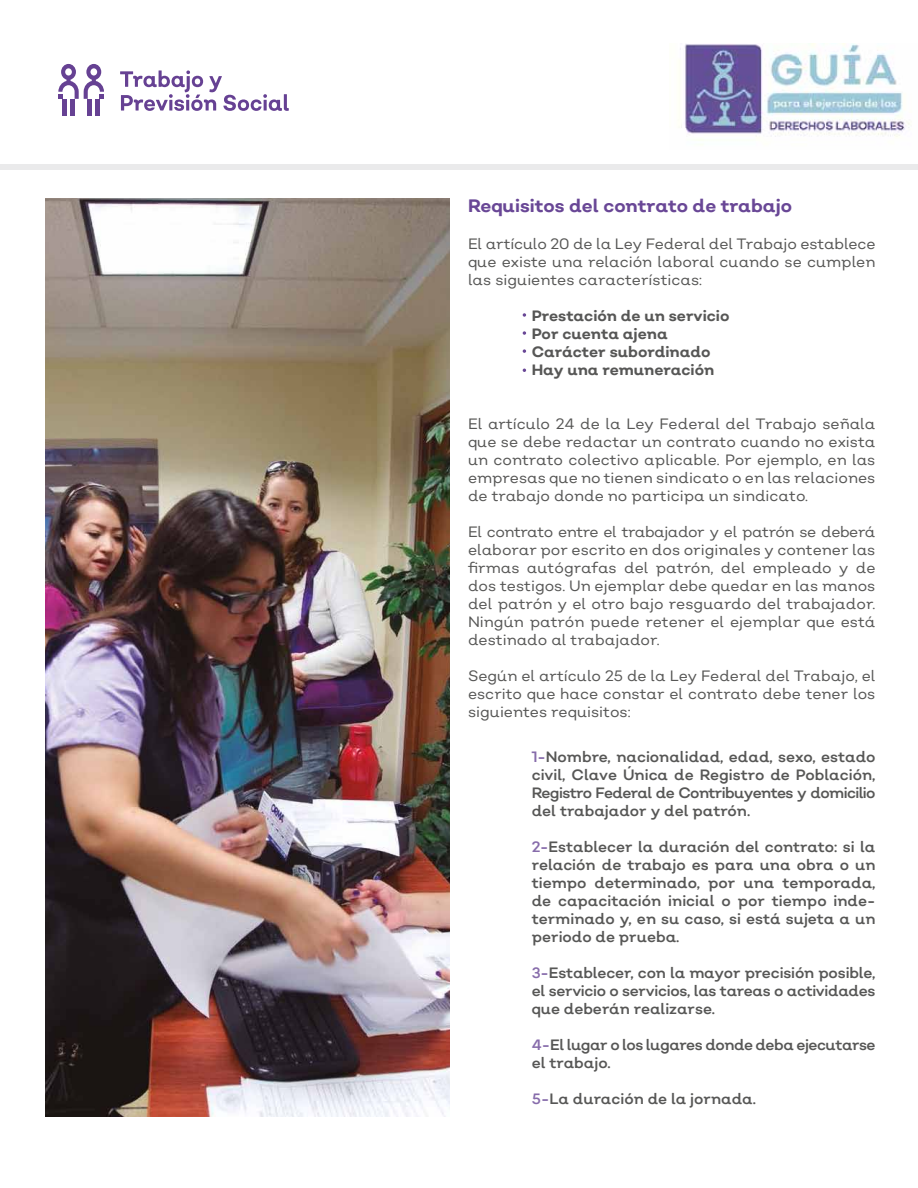
<style>
.page{position:relative;width:918px;height:1188px;background:#fff}
.page>*{position:absolute;margin:0;border:0;box-sizing:border-box;transform-origin:0 0}
.t1{font:700 18px "Nutmeg";color:#694796}
.t2{font:15px/18px "Nutmeg";color:#575756;text-align:justify}
.t3{font:15px/18px "Nutmeg";color:#575756;text-align:justify}
.t4{font:700 15px/18px "Nutmeg";color:#575756}
.t5{font:15px/18px "Nutmeg";letter-spacing:-.03em;color:#575756}
.s1{color:#876cab}
</style>
<div class="page">
<div style="left:0;top:164px;width:918px;height:6px;background:#eaeaeb"></div>
<div style="left:70px;top:100px;width:5px;height:16px;background:#664193"></div>
<div style="left:62px;top:100px;width:5px;height:16px;background:#664193"></div>
<svg style="left:58px;top:64px;width:46px;height:35px"></svg>
<hr style="left:88px;top:100px;width:4px;height:16px;background:#664193">
<hr style="left:96px;top:100px;width:4px;height:16px;background:#664193">
<svg style="left:120px;top:70px;width:169px;height:41px"></svg>
<img style="left:678px;top:43px;width:232px;height:98px">
<img style="left:45px;top:198px;width:405px;height:918px">
<svg style="left:523px;top:313px;width:3px;height:4px"></svg>
<svg style="left:523px;top:331px;width:3px;height:4px"></svg>
<svg style="left:523px;top:349px;width:3px;height:4px"></svg>
<p class="t1" style="left:468px;top:194px;width:326px">Requisitos del contrato de trabajo</p>
<p class="t2" style="left:468px;top:234px;width:409px">El artículo 20 de la Ley Federal del Trabajo establece que existe una relación laboral cuando se cumplen las siguientes características:</p>
<p class="t4" style="left:532px;top:306px;width:199px">Prestación de un servicio<br>Por cuenta ajena<br>Carácter subordinado<br>Hay una remuneración</p>
<p class="t2" style="left:468px;top:414px;width:409px">El artículo 24 de la Ley Federal del Trabajo señala que se debe redactar un contrato cuando no exista un contrato colectivo aplicable. Por ejemplo, en las empresas que no tienen sindicato o en las relaciones de trabajo donde no participa un sindicato.</p>
<p class="t2" style="left:468px;top:522px;width:409px">El contrato entre el trabajador y el patrón se deberá elaborar por escrito en dos originales y contener las firmas autógrafas del patrón, del empleado y de dos testigos. Un ejemplar debe quedar en las manos del patrón y el otro bajo resguardo del trabajador.<br>Ningún patrón puede retener el ejemplar que está destinado al trabajador.</p>
<p class="t2" style="left:468px;top:666px;width:409px">Según el artículo 25 de la Ley Federal del Trabajo, el escrito que hace constar el contrato debe tener los siguientes requisitos:</p>
<p class="t3" style="left:532px;top:747px;width:345px"><span class="s1">1-</span>Nombre, nacionalidad, edad, sexo, estado civil, Clave Única de Registro de Población, Registro Federal de Contribuyentes y domicilio del trabajador y del patrón.</p>
<p class="t3" style="left:532px;top:837px;width:345px"><span class="s1">2-</span>Establecer la duración del contrato: si la relación de trabajo es para una obra o un tiempo determinado, por una temporada, de capacitación inicial o por tiempo inde&shy;terminado y, en su caso, si está sujeta a un periodo de prueba.</p>
<p class="t3" style="left:532px;top:963px;width:345px"><span class="s1">3-</span>Establecer, con la mayor precisión posible, el servicio o servicios, las tareas o actividades que deberán realizarse.</p>
<p class="t5" style="left:532px;top:1035px;width:345px"><span class="s1">4-</span>El lugar o los lugares donde deba ejecutarse el trabajo.</p>
<p class="t3" style="left:532px;top:1089px;width:226px"><span class="s1">5-</span>La duración de la jornada.</p>
</div>
